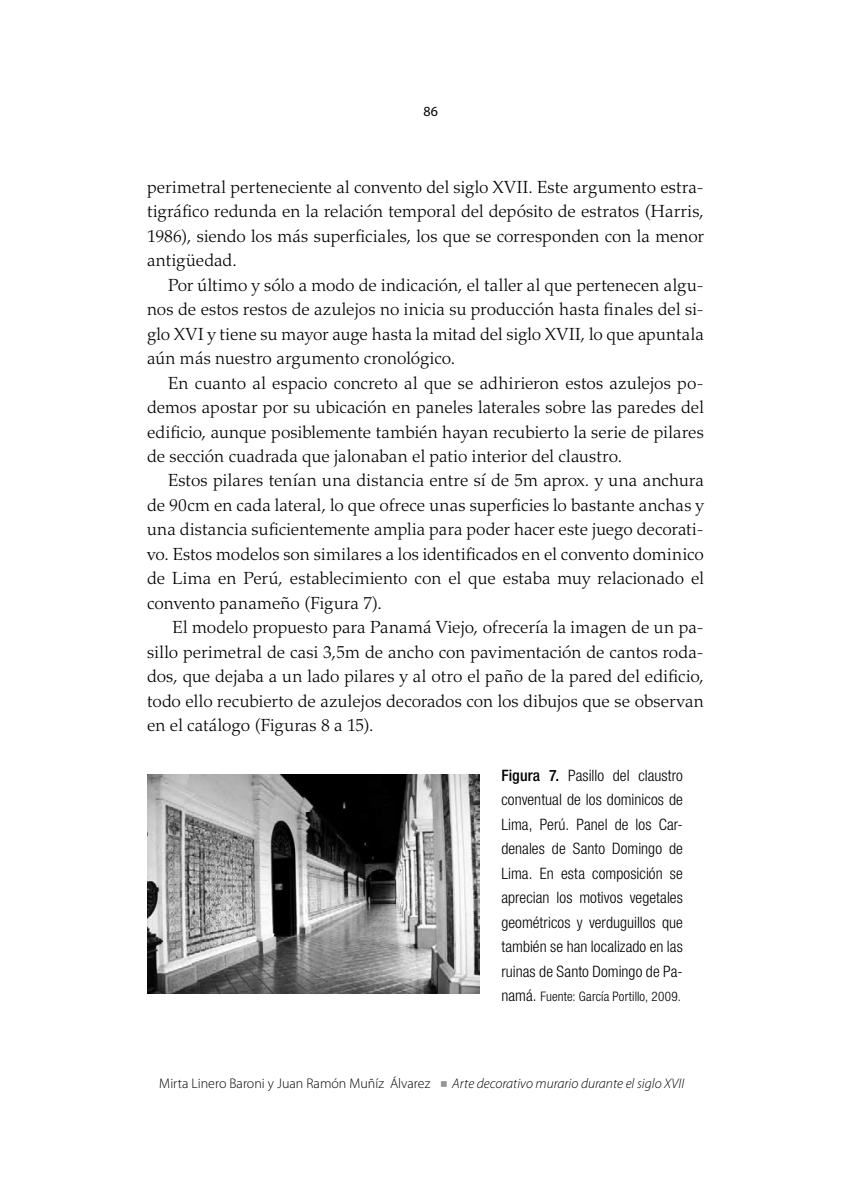
<style>
.page{position:relative;width:851px;height:1197px;background:#fff}
.page>*{position:absolute;margin:0;border:0;box-sizing:border-box;transform-origin:0 0}
.t1{font:300 17.5px "Palatino LT Std";letter-spacing:.005em;color:#000}
.t2{font:300 condensed 15.75px/24.5px "Helvetica Neue LT Std";letter-spacing:.005em;color:#000;text-align:justify}
.t3{font:300 14px "Myriad Pro";color:#000}
.t4{font:14px "Myriad Pro";color:#000}
.t5{font:300 condensed 13.12px "Helvetica Neue LT Std";letter-spacing:.01em;color:#000}
.s1{font-weight:500}
.s2{font-size:15.75px}
.s3{font-family:"Koz Go Pro";font-weight:800;font-size:21px;color:#939598}
.s4{font-style:italic}
</style>
<div class="page">
<img style="left:147px;top:775px;width:333px;height:219px">
<p class="t4" style="left:423px;top:102px;width:16px">86</p>
<p class="t1" style="left:147px;top:176px;width:558px">perimetral perteneciente al convento del siglo XVII. Este argumento estra-</p>
<p class="t1" style="left:147px;top:201px;width:558px">tigráfico redunda en la relación temporal del depósito de estratos (Harris,</p>
<p class="t1" style="left:147px;top:225px;width:558px">1986), siendo los más superficiales, los que se corresponden con la menor</p>
<p class="t1" style="left:147px;top:250px;width:91px">antigüedad.</p>
<p class="t1" style="left:168px;top:274px;width:537px">Por último y sólo a modo de indicación, el taller al que pertenecen algu-</p>
<p class="t1" style="left:147px;top:299px;width:558px">nos de estos restos de azulejos no inicia su producción hasta finales del si-</p>
<p class="t1" style="left:147px;top:323px;width:558px">glo XVI y tiene su mayor auge hasta la mitad del siglo XVII, lo que apuntala</p>
<p class="t1" style="left:147px;top:348px;width:310px">aún más nuestro argumento cronológico.</p>
<p class="t1" style="left:168px;top:372px;width:537px">En cuanto al espacio concreto al que se adhirieron estos azulejos po-</p>
<p class="t1" style="left:147px;top:397px;width:558px">demos apostar por su ubicación en paneles laterales sobre las paredes del</p>
<p class="t1" style="left:147px;top:421px;width:558px">edificio, aunque posiblemente también hayan recubierto la serie de pilares</p>
<p class="t1" style="left:147px;top:446px;width:476px">de sección cuadrada que jalonaban el patio interior del claustro.</p>
<p class="t1" style="left:168px;top:470px;width:537px">Estos pilares tenían una distancia entre sí de 5m aprox. y una anchura</p>
<p class="t1" style="left:147px;top:495px;width:558px">de 90cm en cada lateral, lo que ofrece unas superficies lo bastante anchas y</p>
<p class="t1" style="left:147px;top:519px;width:558px">una distancia suficientemente amplia para poder hacer este juego decorati-</p>
<p class="t1" style="left:147px;top:544px;width:558px">vo. Estos modelos son similares a los identificados en el convento dominico</p>
<p class="t1" style="left:147px;top:568px;width:558px">de Lima en Perú, establecimiento con el que estaba muy relacionado el</p>
<p class="t1" style="left:147px;top:593px;width:236px">convento panameño (Figura 7).</p>
<p class="t1" style="left:173px;top:617px;width:532px">El modelo propuesto para Panamá Viejo, ofrecería la imagen de un pa-</p>
<p class="t1" style="left:147px;top:642px;width:558px">sillo perimetral de casi 3,5m de ancho con pavimentación de cantos roda-</p>
<p class="t1" style="left:147px;top:666px;width:558px">dos, que dejaba a un lado pilares y al otro el paño de la pared del edificio,</p>
<p class="t1" style="left:147px;top:691px;width:558px">todo ello recubierto de azulejos decorados con los dibujos que se observan</p>
<p class="t1" style="left:147px;top:715px;width:228px">en el catálogo (Figuras 8 a 15).</p>
<p class="t2" style="left:501px;top:763px;width:183px"><span class="s1">Figura 7.</span> Pasillo del claustro conventual de los dominicos de Lima, Perú. Panel de los Car&shy;denales de Santo Domingo de Lima. En esta composición se aprecian los motivos vegetales geométricos y verduguillos que también se han localizado en las ruinas de Santo Domingo de Pa-</p>
<p class="t5" style="left:501px;top:989px;width:181px"><span class="s2">namá.</span> Fuente: García Portillo, 2009.</p>
<p class="t3" style="left:159px;top:1076px;width:526px">Mirta Linero Baroni y Juan Ramón Muñíz Álvarez <span class="s3">▪</span><span class="s4">Arte decorativo murario durante el siglo XVII</span></p>
</div>
